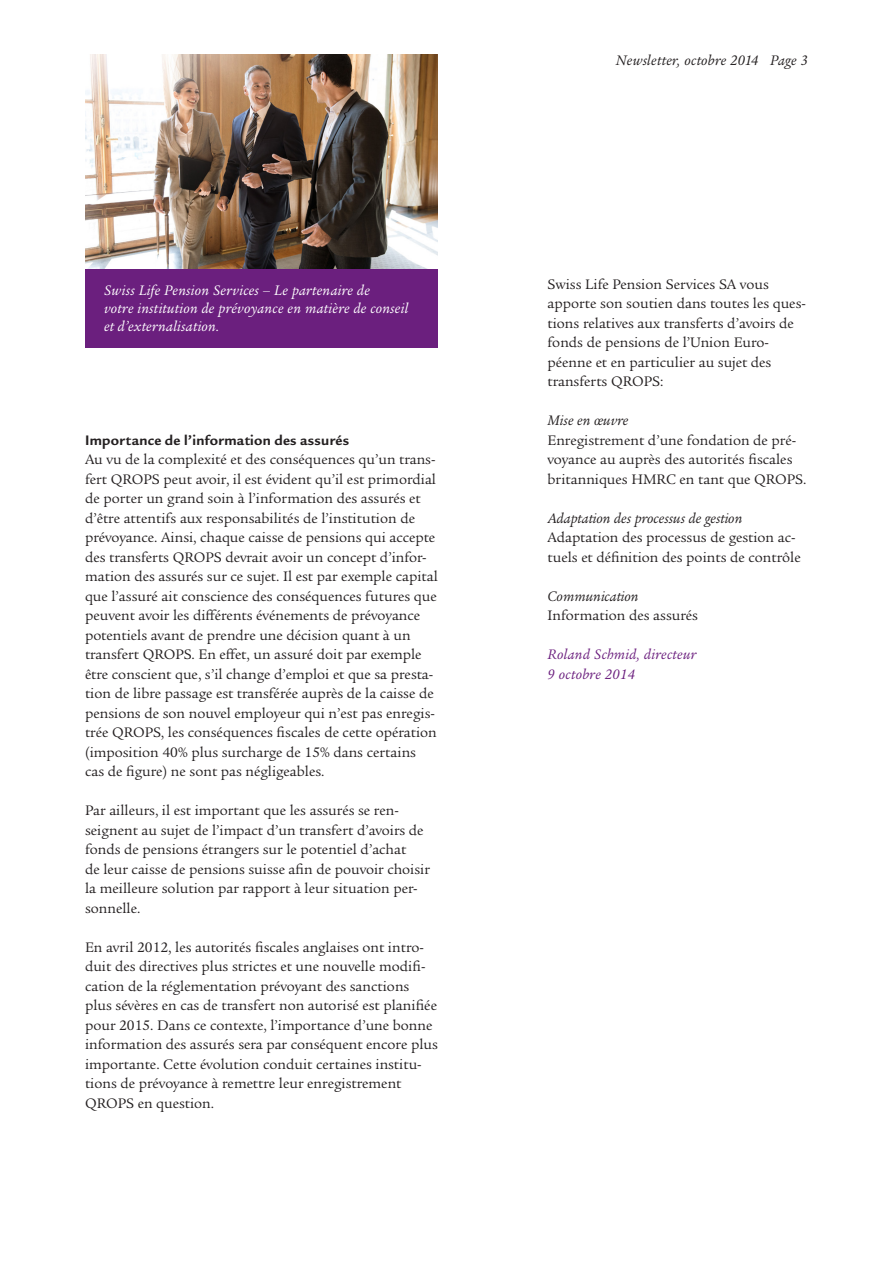
<style>
.page{position:relative;width:893px;height:1263px;background:#fff}
.page>*{position:absolute;margin:0;border:0;box-sizing:border-box;transform-origin:0 0}
.Bullet_Points_10_13p{font:15px/19.5px "Legacy Serif ITC Pro";color:#231f20}
.Book_10_12pt_K{font:italic 15px/18px "Legacy Serif ITC Pro";letter-spacing:.02em;color:#fff}
.Bullet_Points_10_13p-2{font:italic 15px "Legacy Serif ITC Pro";color:#231f20}
.Bullet_Points_10_13p-3{font:700 15px "Legacy Sans ITC Pro";letter-spacing:.02em;color:#231f20}
.Book_10_13pt_K{font:italic 15px "Legacy Serif ITC Pro";letter-spacing:.02em;color:#6b1f7e}
.Header_Right_10pt_K{font:italic 15px "Legacy Serif ITC Pro";letter-spacing:.015em;color:#231f20}
</style>
<div class="page">
<img style="left:85px;top:55px;width:353px;height:214px">
<div style="left:85px;top:269px;width:353px;height:78px;background:#6b1f7e"></div>
<p class="Book_10_12pt_K" style="left:104px;top:281px;width:306px">Swiss Life Pension Services – Le partenaire de<br>votre institution de prévoyance en matière de conseil et d’externalisation.</p>
<p class="Bullet_Points_10_13p-3" style="left:85px;top:431px;width:266px">Importance de l’information des assurés</p>
<p class="Bullet_Points_10_13p" style="left:85px;top:450px;width:354px">Au vu de la complexité et des conséquences qu’un trans&shy;fert QROPS peut avoir, il est évident qu’il est primordial de porter un grand soin à l’information des assurés et d’être attentifs aux responsabilités de l’institution de prévoyance. Ainsi, chaque caisse de pensions qui accepte des transferts QROPS devrait avoir un concept d’infor&shy;mation des assurés sur ce sujet. Il est par exemple capital que l’assuré ait conscience des conséquences futures que peuvent avoir les différents événements de prévoyance potentiels avant de prendre une décision quant à un transfert QROPS. En effet, un assuré doit par exemple être conscient que, s’il change d’emploi et que sa presta&shy;tion de libre passage est transférée auprès de la caisse de pensions de son nouvel employeur qui n’est pas enregis&shy;trée QROPS, les conséquences fiscales de cette opération (imposition 40% plus surcharge de 15% dans certains cas de figure) ne sont pas négligeables.</p>
<p class="Bullet_Points_10_13p" style="left:85px;top:801px;width:346px">Par ailleurs, il est important que les assurés se ren&shy;seignent au sujet de l’impact d’un transfert d’avoirs de fonds de pensions étrangers sur le potentiel d’achat<br>de leur caisse de pensions suisse afin de pouvoir choisir la meilleure solution par rapport à leur situation per&shy;sonnelle.</p>
<p class="Bullet_Points_10_13p" style="left:85px;top:937px;width:354px">En avril 2012, les autorités fiscales anglaises ont intro&shy;duit des directives plus strictes et une nouvelle modifi&shy;cation de la réglementation prévoyant des sanctions plus sévères en cas de transfert non autorisé est planifiée pour 2015. Dans ce contexte, l’importance d’une bonne information des assurés sera par conséquent encore plus importante. Cette évolution conduit certaines institu&shy;tions de prévoyance à remettre leur enregistrement QROPS en question.</p>
<p class="Header_Right_10pt_K" style="left:616px;top:51px;width:194px">Newsletter, octobre 2014 Page 3</p>
<p class="Bullet_Points_10_13p" style="left:547px;top:274px;width:260px">Swiss Life Pension Services SA vous apporte son soutien dans toutes les ques&shy;tions relatives aux transferts d’avoirs de fonds de pensions de l’Union Euro&shy;péenne et en particulier au sujet des transferts QROPS:</p>
<p class="Bullet_Points_10_13p-2" style="left:547px;top:411px;width:82px">Mise en œuvre</p>
<p class="Bullet_Points_10_13p" style="left:547px;top:430px;width:260px">Enregistrement d’une fondation de pré&shy;voyance au auprès des autorités fiscales britanniques HMRC en tant que QROPS.</p>
<p class="Bullet_Points_10_13p-2" style="left:547px;top:509px;width:196px">Adaptation des processus de gestion</p>
<p class="Bullet_Points_10_13p" style="left:547px;top:528px;width:255px">Adaptation des processus de gestion ac&shy;tuels et définition des points de contrôle</p>
<p class="Bullet_Points_10_13p-2" style="left:547px;top:587px;width:93px">Communication</p>
<p class="Bullet_Points_10_13p" style="left:547px;top:606px;width:152px">Information des assurés</p>
<p class="Book_10_13pt_K" style="left:547px;top:645px;width:150px">Roland Schmid, directeur</p>
<p class="Book_10_13pt_K" style="left:547px;top:665px;width:89px">9 octobre 2014</p>
</div>
